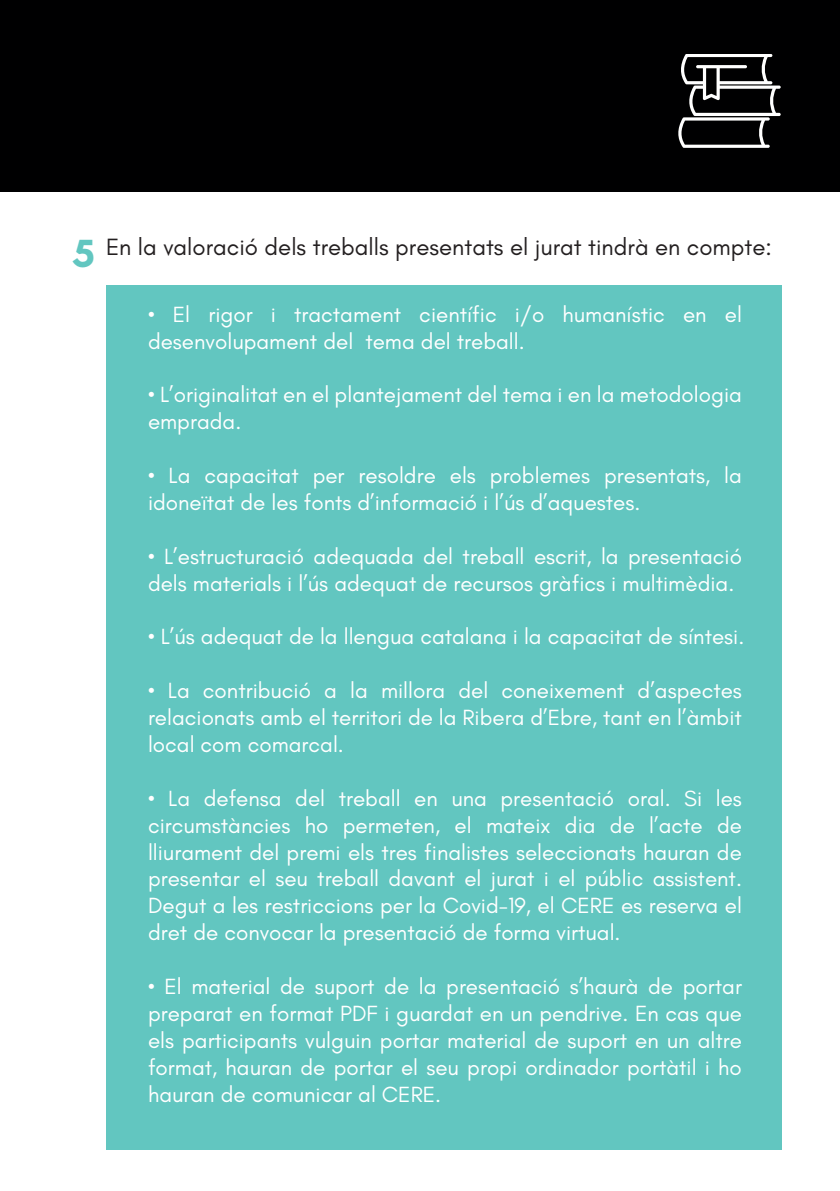
<style>
.page{position:relative;width:840px;height:1191px;background:#fff}
.page>*{position:absolute;margin:0;border:0;box-sizing:border-box;transform-origin:0 0}
.t1{font:700 40px "Glacial Indifference";color:#62c6c0}
.t2{font:24px "Glacial Indifference";color:#231f20}
.t3{font:22.4px/26.8px "Glacial Indifference";color:#fff}
</style>
<div class="page">
<div style="left:0;top:0;width:840px;height:191px;background:#000001"></div>
<div style="left:106px;top:285px;width:676px;height:864px;background:#62c6c0"></div>
<svg style="left:678px;top:54px;width:103px;height:94px"></svg>
<h1 class="t1" style="left:73px;top:229px;width:23px">5</h1>
<p class="t2" style="left:106px;top:234px;width:668px">En la valoració dels treballs presentats el jurat tindrà en compte:</p>
<p class="t3" style="left:148px;top:301px;width:595px">• El rigor i tractament científic i/o humanístic en el desenvolupament del tema del treball.</p>
<p class="t3" style="left:148px;top:382px;width:596px">• L’originalitat en el plantejament del tema i en la metodologia emprada.</p>
<p class="t3" style="left:148px;top:462px;width:595px">• La capacitat per resoldre els problemes presentats, la idoneïtat de les fonts d’informació i l’ús d’aquestes.</p>
<p class="t3" style="left:148px;top:543px;width:596px">• L’estructuració adequada del treball escrit, la presentació dels materials i l’ús adequat de recursos gràfics i multimèdia.</p>
<p class="t3" style="left:148px;top:624px;width:598px">• L’ús adequat de la llengua catalana i la capacitat de síntesi.</p>
<p class="t3" style="left:148px;top:677px;width:595px;text-align:justify">• La contribució a la millora del coneixement d’aspectes relacionats amb el territori de la Ribera d’Ebre, tant en l’àmbit local com comarcal.</p>
<p class="t3" style="left:148px;top:785px;width:596px;text-align:justify">• La defensa del treball en una presentació oral. Si les circumstàncies ho permeten, el mateix dia de l’acte de lliurament del premi els tres finalistes seleccionats hauran de presentar el seu treball davant el jurat i el públic assistent.<br>Degut a les restriccions per la Covid-19, el CERE es reserva el dret de convocar la presentació de forma virtual.</p>
<p class="t3" style="left:148px;top:973px;width:596px;text-align:justify">• El material de suport de la presentació s’haurà de portar preparat en format PDF i guardat en un pendrive. En cas que els participants vulguin portar material de suport en un altre format, hauran de portar el seu propi ordinador portàtil i ho hauran de comunicar al CERE.</p>
</div>
